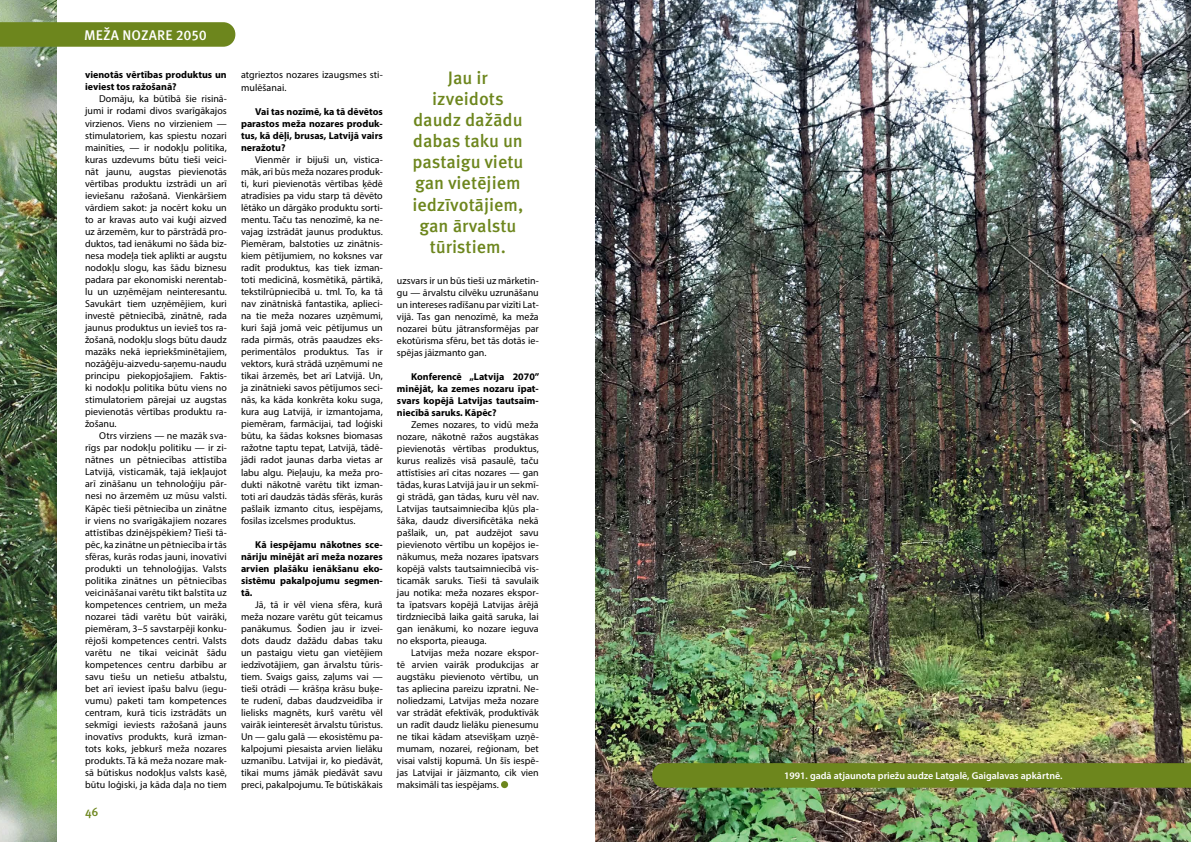
<style>
.page{position:relative;width:1191px;height:842px;background:#fff}
.page>*{position:absolute;margin:0;border:0;box-sizing:border-box;transform-origin:0 0}
.t1{font:500 18px/21px "Meta Pro";color:#6d861d;text-align:center}
.t2{font:500 14px "Meta Pro";letter-spacing:.01em;color:#fff}
.t3{font:500 12px "Meta Pro";color:#6d861d}
.t4{font:10px/12px "Myriad Pro";color:#000;text-align:justify}
.t5{font:700 10px/12px "Myriad Pro";color:#000;text-align:justify}
.t6{font:600 10px "Myriad Pro";color:#fff}
</style>
<div class="page">
<img style="left:0;top:0;width:57px;height:842px">
<svg style="left:0;top:22px;width:235px;height:25px;background:#708922"></svg>
<div style="left:501px;top:781px;width:7px;height:7px;background:#6d861d;border-radius:50%"></div>
<img style="left:595px;top:0;width:596px;height:842px">
<svg style="left:652px;top:763px;width:539px;height:25px;background:#6c851e"></svg>
<h2 class="t2" style="left:84px;top:26px;width:124px">MEŽA NOZARE 2050</h2>
<p class="t5" style="left:85px;top:69px;width:143px">vienotās vērtības produktus un ieviest tos ražošanā?</p>
<p class="t4" style="left:85px;top:93px;width:143px;text-indent:14px">Domāju, ka būtībā šie risinā&shy;jumi ir rodami divos svarīgākajos virzienos. Viens no virzieniem — stimulatoriem, kas spiestu nozari mainīties, — ir nodokļu politika, kuras uzdevums būtu tieši veici&shy;nāt jaunu, augstas pievienotās vērtības produktu izstrādi un arī ieviešanu ražošanā. Vienkāršiem vārdiem sakot: ja nocērt koku un to ar kravas auto vai kuģi aizved uz ārzemēm, kur to pārstrādā pro&shy;duktos, tad ienākumi no šāda biz&shy;nesa modeļa tiek aplikti ar augstu nodokļu slogu, kas šādu biznesu padara par ekonomiski nerentab&shy;lu un uzņēmējam neinteresantu.<br>Savukārt tiem uzņēmējiem, kuri investē pētniecībā, zinātnē, rada jaunus produktus un ievieš tos ra&shy;žošanā, nodokļu slogs būtu daudz mazāks nekā iepriekšminētajiem, nozāģēju-aizvedu-saņemu-naudu principu piekopjošajiem. Faktis&shy;ki nodokļu politika būtu viens no stimulatoriem pārejai uz augstas pievienotās vērtības produktu ra&shy;žošanu.</p>
<p class="t4" style="left:85px;top:430px;width:143px;text-indent:14px">Otrs virziens — ne mazāk sva&shy;rīgs par nodokļu politiku — ir zi&shy;nātnes un pētniecības attīstība Latvijā, visticamāk, tajā iekļaujot arī zināšanu un tehnoloģiju pār&shy;nesi no ārzemēm uz mūsu valsti.<br>Kāpēc tieši pētniecība un zinātne ir viens no svarīgākajiem nozares attīstības dzinējspēkiem? Tieši tā&shy;pēc, ka zinātne un pētniecība ir tās sfēras, kurās rodas jauni, inovatīvi produkti un tehnoloģijas. Valsts politika zinātnes un pētniecības veicināšanai varētu tikt balstīta uz kompetences centriem, un meža nozarei tādi varētu būt vairāki, piemēram, 3–5 savstarpēji konku&shy;rējoši kompetences centri. Valsts varētu ne tikai veicināt šādu kompetences centru darbību ar savu tiešu un netiešu atbalstu, bet arī ieviest īpašu balvu (iegu&shy;vumu) paketi tam kompetences centram, kurā ticis izstrādāts un sekmīgi ieviests ražošanā jauns inovatīvs produkts, kurā izman&shy;tots koks, jebkurš meža nozares produkts. Tā kā meža nozare mak&shy;sā būtiskus nodokļus valsts kasē, būtu loģiski, ja kāda daļa no tiem</p>
<p class="t3" style="left:85px;top:804px;width:15px">46</p>
<p class="t4" style="left:241px;top:69px;width:143px">atgrieztos nozares izaugsmes sti&shy;mulēšanai.</p>
<p class="t5" style="left:241px;top:105px;width:143px;text-indent:14px">Vai tas nozīmē, ka tā dēvētos parastos meža nozares produk&shy;tus, kā dēļi, brusas, Latvijā vairs neražotu?</p>
<p class="t4" style="left:241px;top:153px;width:143px;text-indent:14px">Vienmēr ir bijuši un, vistica&shy;māk, arī būs meža nozares produk&shy;ti, kuri pievienotās vērtības ķēdē atradīsies pa vidu starp tā dēvēto lētāko un dārgāko produktu sorti&shy;mentu. Taču tas nenozīmē, ka ne&shy;vajag izstrādāt jaunus produktus.<br>Piemēram, balstoties uz zinātnis&shy;kiem pētījumiem, no koksnes var radīt produktus, kas tiek izman&shy;toti medicīnā, kosmētikā, pārtikā, tekstilrūpniecībā u. tml. To, ka tā nav zinātniskā fantastika, aplieci&shy;na tie meža nozares uzņēmumi, kuri šajā jomā veic pētījumus un rada pirmās, otrās paaudzes eks&shy;perimentālos produktus. Tas ir vektors, kurā strādā uzņēmumi ne tikai ārzemēs, bet arī Latvijā. Un, ja zinātnieki savos pētījumos seci&shy;nās, ka kāda konkrēta koku suga, kura aug Latvijā, ir izmantojama, piemēram, farmācijai, tad loģiski būtu, ka šādas koksnes biomasas ražotne taptu tepat, Latvijā, tādē&shy;jādi radot jaunas darba vietas ar labu algu. Pieļauju, ka meža pro&shy;dukti nākotnē varētu tikt izman&shy;toti arī daudzās tādās sfērās, kurās pašlaik izmanto citus, iespējams, fosilas izcelsmes produktus.</p>
<p class="t5" style="left:241px;top:538px;width:143px;text-indent:14px">Kā iespējamu nākotnes sce&shy;nāriju minējāt arī meža nozares arvien plašāku ienākšanu eko&shy;sistēmu pakalpojumu segmen&shy;tā.</p>
<p class="t4" style="left:241px;top:598px;width:143px;text-indent:14px">Jā, tā ir vēl viena sfēra, kurā meža nozare varētu gūt teicamus panākumus. Šodien jau ir izvei&shy;dots daudz dažādu dabas taku un pastaigu vietu gan vietējiem iedzīvotājiem, gan ārvalstu tūris&shy;tiem. Svaigs gaiss, zaļums vai — tieši otrādi — krāšņa krāsu buķe&shy;te rudenī, dabas daudzveidība ir lielisks magnēts, kurš varētu vēl vairāk ieinteresēt ārvalstu tūristus.<br>Un — galu galā — ekosistēmu pa&shy;kalpojumi piesaista arvien lielāku uzmanību. Latvijai ir, ko piedāvāt, tikai mums jāmāk piedāvāt savu preci, pakalpojumu. Te būtiskākais</p>
<h1 class="t1" style="left:412px;top:68px;width:113px">Jau ir izveidots daudz dažādu dabas taku un pastaigu vietu gan vietējiem iedzīvotājiem, gan ārvalstu tūristiem.</h1>
<p class="t4" style="left:397px;top:275px;width:143px">uzsvars ir un būs tieši uz mārketin&shy;gu — ārvalstu cilvēku uzrunāšanu un intereses radīšanu par vizīti Lat&shy;vijā. Tas gan nenozīmē, ka meža nozarei būtu jātransformējas par ekotūrisma sfēru, bet tās dotās ie&shy;spējas jāizmanto gan.</p>
<p class="t5" style="left:397px;top:371px;width:144px;text-indent:14px">Konferencē „Latvija 2070” minējāt, ka zemes nozaru īpat&shy;svars kopējā Latvijas tautsaim&shy;niecībā saruks. Kāpēc?</p>
<p class="t4" style="left:397px;top:419px;width:143px;text-indent:14px">Zemes nozares, to vidū meža nozare, nākotnē ražos augstākas pievienotās vērtības produktus, kurus realizēs visā pasaulē, taču attīstīsies arī citas nozares — gan tādas, kuras Latvijā jau ir un sekmī&shy;gi strādā, gan tādas, kuru vēl nav.<br>Latvijas tautsaimniecība kļūs pla&shy;šāka, daudz diversificētāka nekā pašlaik, un, pat audzējot savu pievienoto vērtību un kopējos ie&shy;nākumus, meža nozares īpatsvars kopējā valsts tautsaimniecībā vis&shy;ticamāk saruks. Tieši tā savulaik jau notika: meža nozares ekspor&shy;ta īpatsvars kopējā Latvijas ārējā tirdzniecībā laika gaitā saruka, lai gan ienākumi, ko nozare ieguva no eksporta, pieauga.</p>
<p class="t4" style="left:397px;top:647px;width:143px;text-indent:14px">Latvijas meža nozare ekspor&shy;tē arvien vairāk produkcijas ar augstāku pievienoto vērtību, un tas apliecina pareizu izpratni. Ne&shy;noliedzami, Latvijas meža nozare var strādāt efektīvāk, produktīvāk un radīt daudz lielāku pienesumu ne tikai kādam atsevišķam uzņē&shy;mumam, nozarei, reģionam, bet visai valstij kopumā. Un šīs iespē&shy;jas Latvijai ir jāizmanto, cik vien maksimāli tas iespējams.</p>
<p class="t6" style="left:784px;top:770px;width:280px">1991. gadā atjaunota priežu audze Latgalē, Gaigalavas apkārtnē.</p>
</div>
